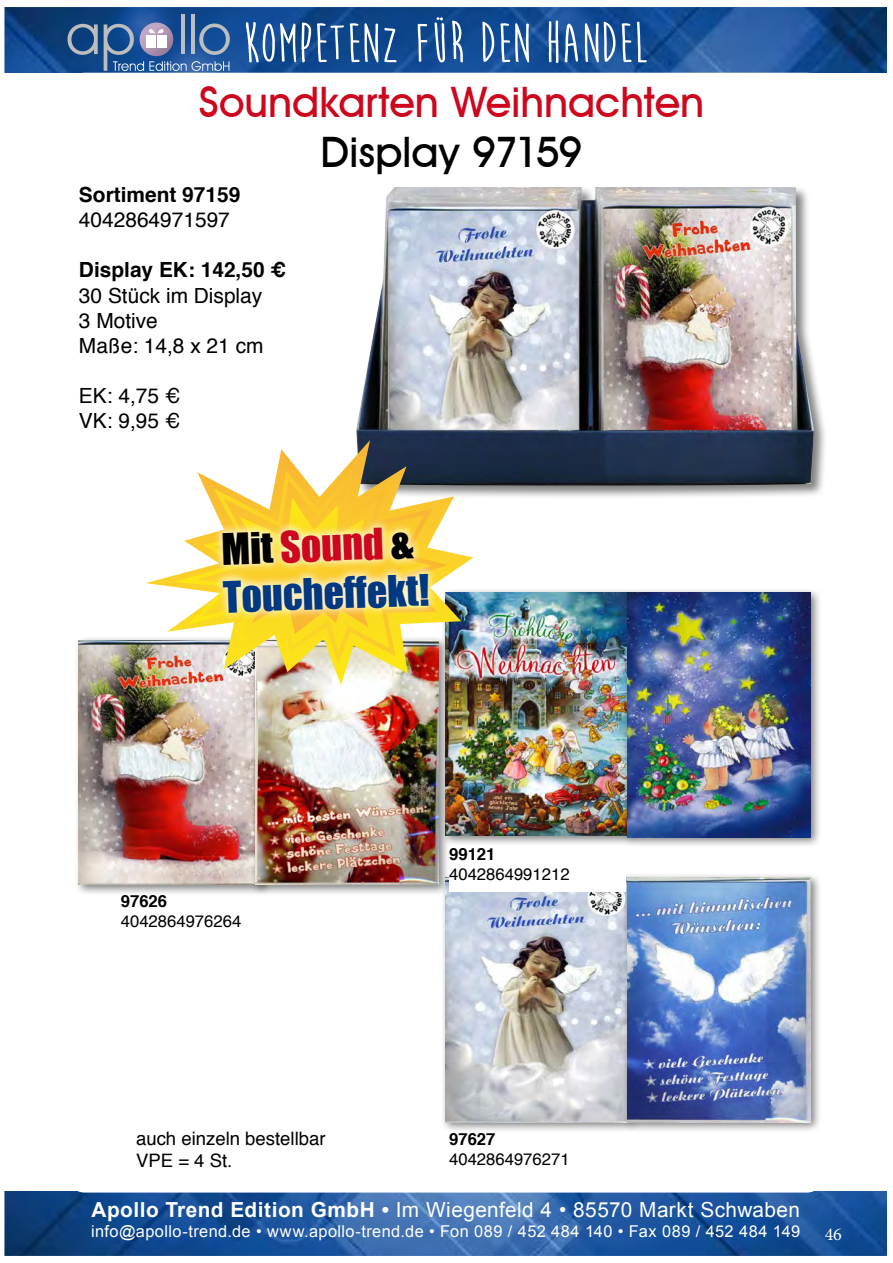
<style>
.page{position:relative;width:893px;height:1263px;background:#fff}
.page>*{position:absolute;margin:0;border:0;box-sizing:border-box;transform-origin:0 0}
.t1{font:700 56.4px "Moon Flower";color:#fff}
.t2{font:500 42px "Avant Garde IT Cby BT";color:#cd071e}
.t3{font:500 42px "Avant Garde IT Cby BT";color:#000}
.t4{font:39.9px/47.8px "Impact";color:#003882}
.t5{font:20.85px/25px "Helvetica";color:#000}
.t6{font:20.85px "Arial";letter-spacing:.02em;color:#fff}
.t7{font:700 20.85px "Helvetica";color:#000}
.t8{font:18.45px/22.2px "Helvetica";color:#000}
.t9{font:18px "Minion Pro";color:#fff}
.t10{font:16.65px "Helvetica";color:#000}
.t11{font:700 16.65px "Helvetica";color:#000}
.t12{font:16.35px "Arial";letter-spacing:.025em;color:#fff}
.s1{color:#000}
.s2{color:#cd071e}
.s3{font-weight:700}
</style>
<div class="page">
<img style="left:4px;top:7px;width:883px;height:1249px">
<svg style="left:67px;top:24px;width:31px;height:31px"></svg>
<hr style="left:181px;top:15px;width:4px;height:39px;background:#bbbdbe">
<hr style="left:191px;top:15px;width:4px;height:39px;background:#bbbdbe">
<div style="left:140px;top:23px;width:33px;height:33px;background:#c0a6c7;border-radius:17px"></div>
<svg style="left:104px;top:24px;width:126px;height:47px;background:#5779aa"></svg>
<div style="left:0;top:73px;width:893px;height:1118px;background:#fff"></div>
<div style="left:354px;top:185px;width:474px;height:315px;background:#000;opacity:.5"></div>
<img style="left:356px;top:187px;width:458px;height:299px">
<div style="left:74px;top:635px;width:200px;height:261px;background:#000;opacity:.5"></div>
<img style="left:79px;top:640px;width:171px;height:244px">
<div style="left:250px;top:635px;width:200px;height:261px;background:#000;opacity:.5"></div>
<img style="left:255px;top:685px;width:184px;height:199px">
<div style="left:440px;top:872px;width:200px;height:261px;background:#000;opacity:.5"></div>
<img style="left:446px;top:878px;width:176px;height:244px">
<div style="left:622px;top:872px;width:200px;height:261px;background:#000;opacity:.5"></div>
<img style="left:627px;top:878px;width:184px;height:244px">
<div style="left:449px;top:847px;width:177px;height:44px;background:#fff"></div>
<div style="left:440px;top:587px;width:200px;height:260px;background:#000;opacity:.5"></div>
<img style="left:446px;top:593px;width:176px;height:243px">
<div style="left:622px;top:587px;width:200px;height:261px;background:#000;opacity:.5"></div>
<img style="left:627px;top:593px;width:184px;height:244px">
<img style="left:145px;top:440px;width:328px;height:245px">
<img style="left:164px;top:464px;width:292px;height:207px">
<svg style="left:211px;top:498px;width:228px;height:136px;background:#fbdf71"></svg>
<h1 class="t1" style="left:243px;top:14px;width:408px">KOMPETENZ FÜR DEN HANDEL</h1>
<h2 class="t2" style="left:199px;top:77px;width:507px">Soundkarten Weihnachten</h2>
<h2 class="t3" style="left:321px;top:127px;width:263px">Display 97159</h2>
<p class="t7" style="left:79px;top:178px;width:163px">Sortiment 97159</p>
<p class="t5" style="left:79px;top:208px;width:152px">4042864971597</p>
<p class="t7" style="left:79px;top:253px;width:209px">Display EK: 142,50 €</p>
<p class="t5" style="left:79px;top:283px;width:186px">30 Stück im Display<br>3 Motive<br>Maße: 14,8 x 21 cm</p>
<p class="t5" style="left:79px;top:384px;width:103px">EK: 4,75 €<br>VK: 9,95 €</p>
<h3 class="t4" style="left:221px;top:524px;width:208px;rotate:-2deg"><span class="s1">Mit</span> <span class="s2">Sound</span> <span class="s1">&amp;<br></span>Toucheffekt!</h3>
<p class="t11" style="left:121px;top:888px;width:48px">97626</p>
<p class="t10" style="left:121px;top:908px;width:122px">4042864976264</p>
<p class="t8" style="left:136px;top:1128px;width:191px">auch einzeln bestellbar<br>VPE = 4 St.</p>
<p class="t11" style="left:449px;top:840px;width:48px">99121</p>
<p class="t10" style="left:449px;top:861px;width:122px">4042864991212</p>
<p class="t11" style="left:449px;top:1125px;width:48px">97627</p>
<p class="t10" style="left:449px;top:1146px;width:122px">4042864976271</p>
<p class="t6" style="left:91px;top:1196px;width:710px"><span class="s3">Apollo Trend Edition GmbH •</span> Im Wiegenfeld 4 • 85570 Markt Schwaben</p>
<p class="t12" style="left:91px;top:1220px;width:711px">info@apollo-trend.de • www.apollo-trend.de • Fon 089 / 452 484 140 • Fax 089 / 452 484 149</p>
<p class="t9" style="left:825px;top:1222px;width:19px">46</p>
</div>
